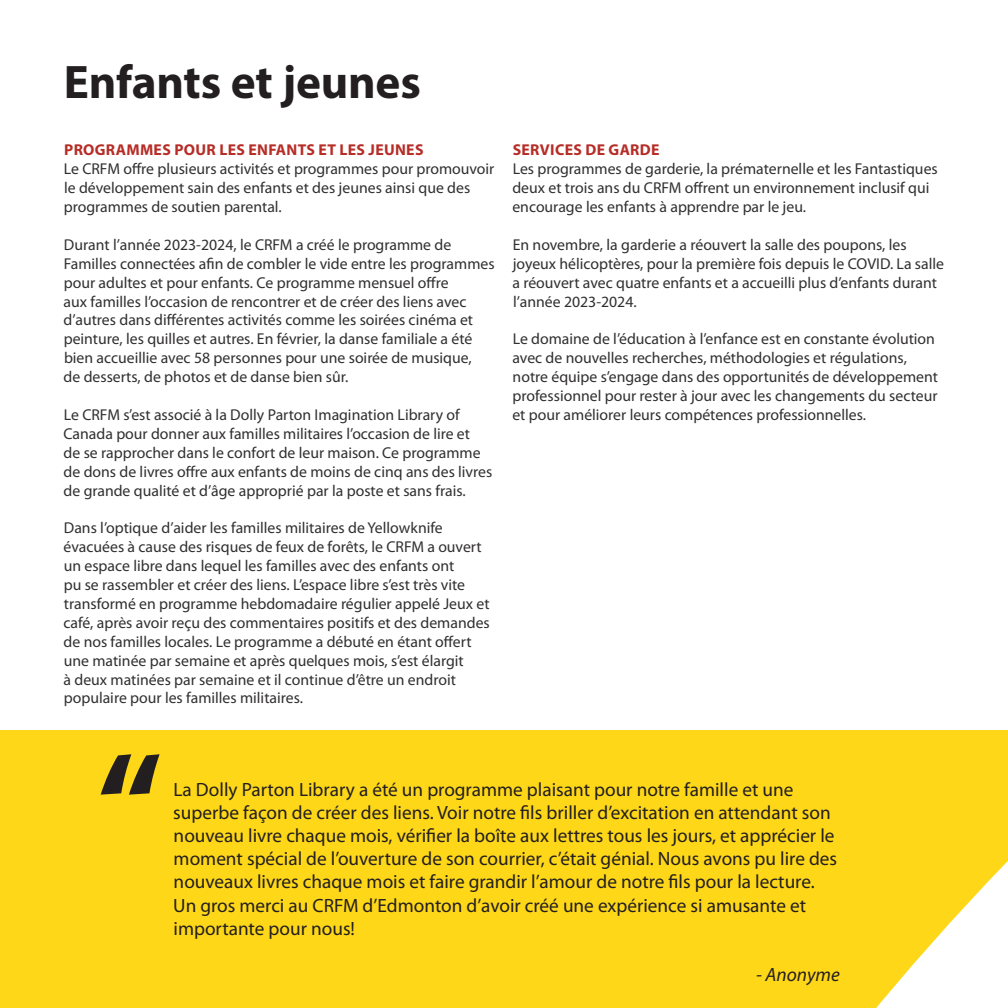
<style>
.page{position:relative;width:1008px;height:1008px;background:#fff}
.page>*{position:absolute;margin:0;border:0;box-sizing:border-box;transform-origin:0 0}
.t1{font:700 144.72px "Myriad Pro";color:#231f20}
.t2{font:700 47.25px "Myriad Pro";letter-spacing:-.005em;color:#231f20}
.t3{font:19.25px/23.1px "Myriad Pro";color:#231f20}
.t4{font:italic 19.25px "Myriad Pro";color:#231f20}
.t5{font:15.75px/18.9px "Myriad Pro";color:#312f30}
.t6{font:700 15.75px "Myriad Pro";letter-spacing:.02em;color:#b62d27}
</style>
<div class="page">
<div style="left:0;top:730px;width:1008px;height:278px;background:#fed718"></div>
<p class="t2" style="left:64px;top:52px;width:359px">Enfants et jeunes</p>
<p class="t6" style="left:64px;top:140px;width:361px">PROGRAMMES POUR LES ENFANTS ET LES JEUNES</p>
<p class="t5" style="left:64px;top:159px;width:432px">Le CRFM offre plusieurs activités et programmes pour promouvoir le développement sain des enfants et des jeunes ainsi que des programmes de soutien parental.</p>
<p class="t5" style="left:64px;top:235px;width:433px">Durant l’année 2023-2024, le CRFM a créé le programme de Familles connectées afin de combler le vide entre les programmes pour adultes et pour enfants. Ce programme mensuel offre<br>aux familles l’occasion de rencontrer et de créer des liens avec d’autres dans différentes activités comme les soirées cinéma et peinture, les quilles et autres. En février, la danse familiale a été bien accueillie avec 58 personnes pour une soirée de musique,</p>
<p class="t5" style="left:64px;top:367px;width:286px">de desserts, de photos et de danse bien sûr.</p>
<p class="t5" style="left:64px;top:405px;width:408px">Le CRFM s’est associé à la Dolly Parton Imagination Library of<br>Canada pour donner aux familles militaires l’occasion de lire et</p>
<p class="t5" style="left:64px;top:443px;width:430px">de se rapprocher dans le confort de leur maison. Ce programme de dons de livres offre aux enfants de moins de cinq ans des livres de grande qualité et d’âge approprié par la poste et sans frais.</p>
<p class="t5" style="left:64px;top:518px;width:428px">Dans l’optique d’aider les familles militaires de Yellowknife évacuées à cause des risques de feux de forêts, le CRFM a ouvert un espace libre dans lequel les familles avec des enfants ont<br>pu se rassembler et créer des liens. L’espace libre s’est très vite transformé en programme hebdomadaire régulier appelé Jeux et café, après avoir reçu des commentaires positifs et des demandes de nos familles locales. Le programme a débuté en étant offert une matinée par semaine et après quelques mois, s’est élargit<br>à deux matinées par semaine et il continue d’être un endroit populaire pour les familles militaires.</p>
<p class="t6" style="left:513px;top:140px;width:148px">SERVICES DE GARDE</p>
<p class="t5" style="left:512px;top:159px;width:427px">Les programmes de garderie, la prématernelle et les Fantastiques deux et trois ans du CRFM offrent un environnement inclusif qui encourage les enfants à apprendre par le jeu.</p>
<p class="t5" style="left:512px;top:235px;width:433px">En novembre, la garderie a réouvert la salle des poupons, les joyeux hélicoptères, pour la première fois depuis le COVID. La salle a réouvert avec quatre enfants et a accueilli plus d’enfants durant l’année 2023-2024.</p>
<p class="t5" style="left:512px;top:329px;width:427px">Le domaine de l’éducation à l’enfance est en constante évolution avec de nouvelles recherches, méthodologies et régulations, notre équipe s’engage dans des opportunités de développement professionnel pour rester à jour avec les changements du secteur et pour améliorer leurs compétences professionnelles.</p>
<p class="t1" style="left:97px;top:710px;width:67px">“</p>
<p class="t3" style="left:173px;top:778px;width:665px">La Dolly Parton Library a été un programme plaisant pour notre famille et une superbe façon de créer des liens. Voir notre fils briller d’excitation en attendant son nouveau livre chaque mois, vérifier la boîte aux lettres tous les jours, et apprécier le moment spécial de l’ouverture de son courrier, c’était génial. Nous avons pu lire des nouveaux livres chaque mois et faire grandir l’amour de notre fils pour la lecture.<br>Un gros merci au CRFM d’Edmonton d’avoir créé une expérience si amusante et importante pour nous!</p>
<p class="t4" style="left:756px;top:963px;width:85px">- Anonyme</p>
</div>
